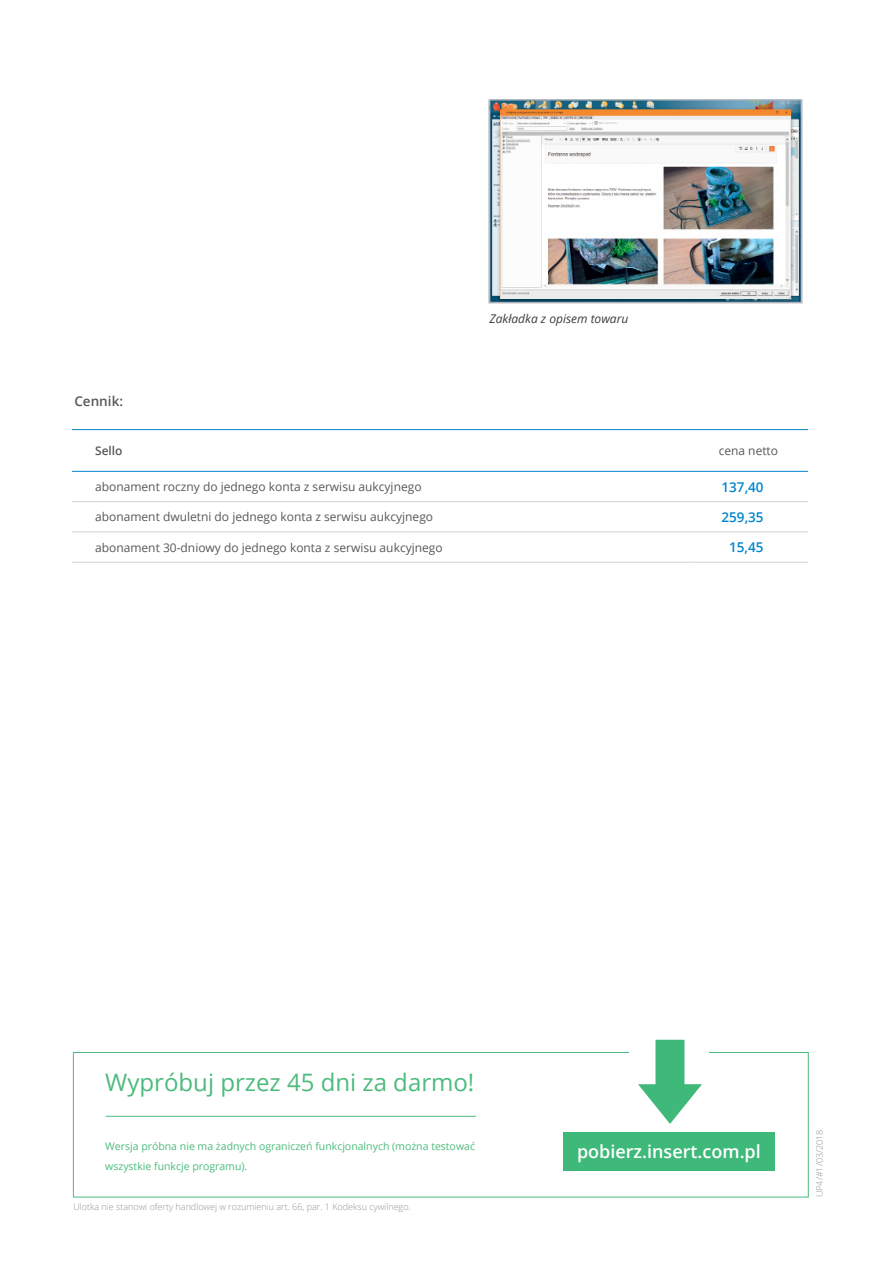
<style>
.page{position:relative;width:893px;height:1263px;background:#fff}
.page>*{position:absolute;margin:0;border:0;box-sizing:border-box;transform-origin:0 0}
.t1{font:24px "Open Sans";color:#4cbb7c}
.Bold{font:600 18px "Open Sans";color:#fff}
.t2{font:600 13.5px "Open Sans";color:#0086cc}
.Bold-2{font:600 13.5px "Open Sans";color:#57585a}
.t3{font:12px "Open Sans";color:#57585a}
.funkcje-punktory{font:italic 12px "Open Sans";color:#3e3e3f}
.t4{font:600 12px "Open Sans";color:#57585a}
.t5{font:10.5px/19.5px "Open Sans";color:#4cbb7c}
.opis_programu{font:300 9px "Open Sans";color:#939598}
</style>
<div class="page">
<div style="left:73px;top:1052px;width:736px;height:145px;border:1px solid #4cbb7c"></div>
<img style="left:491px;top:102px;width:309px;height:199px">
<div style="left:489px;top:100px;width:313px;height:203px;border:1px solid #a8a9ad"></div>
<div style="left:563px;top:1132px;width:212px;height:39px;background:#3fb97a"></div>
<hr style="left:106px;top:1116px;width:370px;height:1px;background:#4cbb7c">
<div style="left:629px;top:1044px;width:80px;height:15px;background:#fff"></div>
<svg style="left:638px;top:1040px;width:64px;height:84px"></svg>
<svg style="left:72px;top:430px;width:736px;height:41px"></svg>
<svg style="left:72px;top:531px;width:736px;height:31px"></svg>
<hr style="left:72px;top:501px;width:617px;height:1px;background:#d1d2d4">
<hr style="left:689px;top:501px;width:119px;height:1px;background:#d1d2d4">
<hr style="left:72px;top:532px;width:617px;height:1px;background:#d1d2d4">
<hr style="left:689px;top:532px;width:119px;height:1px;background:#d1d2d4">
<hr style="left:72px;top:562px;width:617px;height:1px;background:#d1d2d4">
<hr style="left:689px;top:562px;width:119px;height:1px;background:#d1d2d4">
<hr style="left:72px;top:429px;width:617px;height:1px;background:#0086cc">
<hr style="left:689px;top:429px;width:119px;height:1px;background:#0086cc">
<hr style="left:72px;top:471px;width:617px;height:1px;background:#0086cc">
<hr style="left:689px;top:471px;width:119px;height:1px;background:#0086cc">
<p class="Bold-2" style="left:74px;top:392px;width:50px">Cennik:</p>
<p class="funkcje-punktory" style="left:489px;top:310px;width:140px">Zakładka z opisem towaru</p>
<p class="t4" style="left:95px;top:442px;width:29px">Sello</p>
<p class="t3" style="left:719px;top:442px;width:61px">cena netto</p>
<p class="t3" style="left:95px;top:478px;width:328px">abonament roczny do jednego konta z serwisu aukcyjnego</p>
<p class="t2" style="left:721px;top:477px;width:44px">137,40</p>
<p class="t3" style="left:95px;top:509px;width:340px">abonament dwuletni do jednego konta z serwisu aukcyjnego</p>
<p class="t2" style="left:721px;top:508px;width:44px">259,35</p>
<p class="t3" style="left:95px;top:539px;width:349px">abonament 30-dniowy do jednego konta z serwisu aukcyjnego</p>
<p class="t2" style="left:729px;top:538px;width:36px">15,45</p>
<p class="t1" style="left:105px;top:1066px;width:371px">Wypróbuj przez 45 dni za darmo!</p>
<p class="t5" style="left:105px;top:1136px;width:371px">Wersja próbna nie ma żadnych ograniczeń funkcjonalnych (można testować wszystkie funkcje programu).</p>
<p class="Bold" style="left:577px;top:1139px;width:185px">pobierz.insert.com.pl</p>
<p class="opis_programu" style="left:73px;top:1201px;width:339px">Ulotka nie stanowi oferty handlowej w rozumieniu art. 66, par. 1 Kodeksu cywilnego.</p>
<p class="opis_programu" style="left:813px;top:1197px;width:69px;rotate:-90deg">UP4/#1/03/2018</p>
</div>
